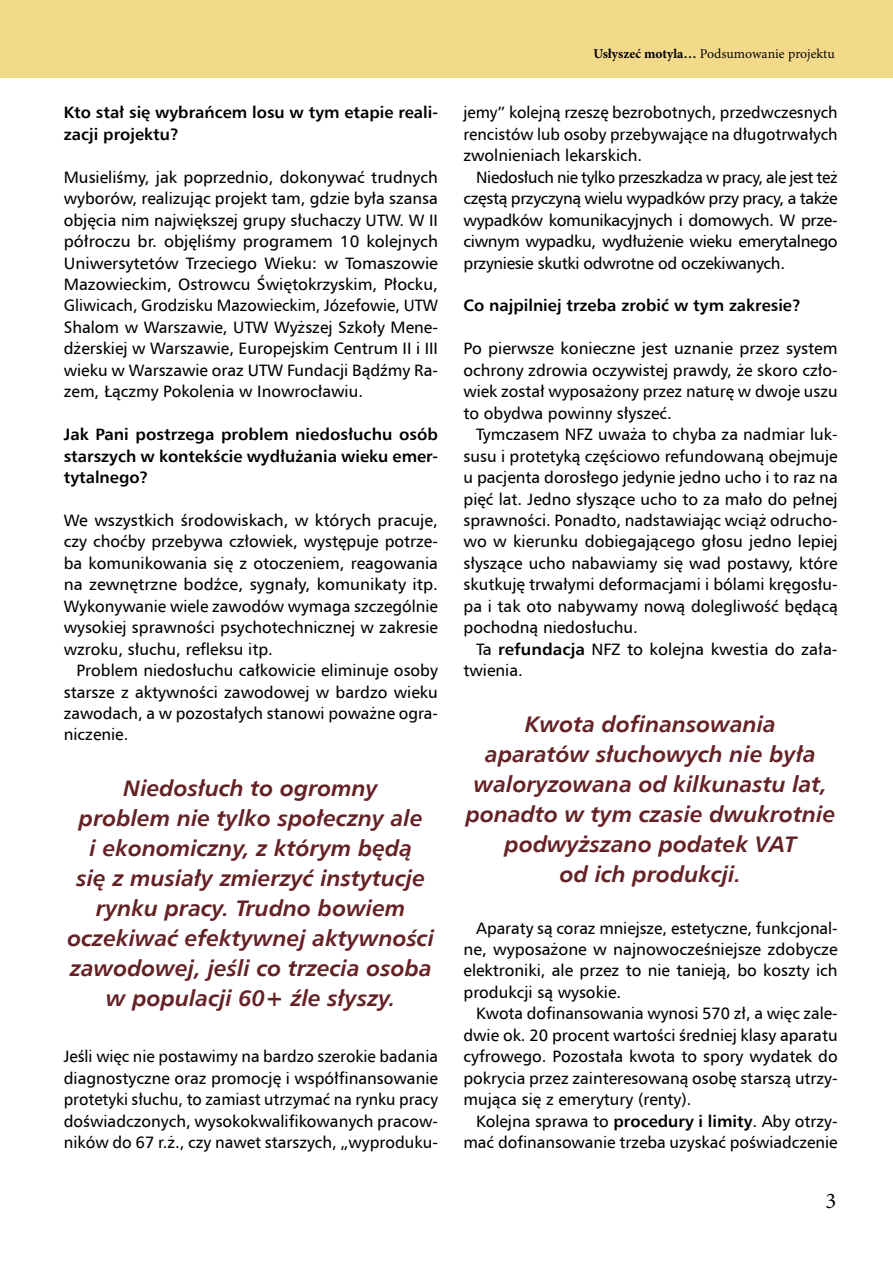
<style>
.page{position:relative;width:893px;height:1263px;background:#fff}
.page>*{position:absolute;margin:0;border:0;box-sizing:border-box;transform-origin:0 0}
.t1{font:italic 700 22.5px/30px "Humnst 777 EU";color:#652226;text-align:center}
.t2{font:22.5px "Minion Pro";color:#000}
.t3{font:16.5px/21.5px "Humnst 777 EU";color:#000;text-align:justify}
.t4{font:700 16.5px/21.5px "Humnst 777 EU";color:#000}
.t5{font:13.5px "Minion Pro";letter-spacing:-.005em;color:#000}
.s1{font-weight:700}
</style>
<div class="page">
<div style="left:0;top:0;width:893px;height:77px;background:#f3da8b"></div>
<p class="t4" style="left:64px;top:102px;width:376px">Kto stał się wybrańcem losu w tym etapie reali&shy;zacji projektu?</p>
<p class="t3" style="left:64px;top:166px;width:376px">Musieliśmy, jak poprzednio, dokonywać trudnych wyborów, realizując projekt tam, gdzie była szansa objęcia nim największej grupy słuchaczy UTW. W II półroczu br. objęliśmy programem 10 kolejnych Uniwersytetów Trzeciego Wieku: w Tomaszowie Mazowieckim, Ostrowcu Świętokrzyskim, Płocku, Gliwicach, Grodzisku Mazowieckim, Józefowie, UTW Shalom w Warszawie, UTW Wyższej Szkoły Mene&shy;dżerskiej w Warszawie, Europejskim Centrum II i III wieku w Warszawie oraz UTW Fundacji Bądźmy Ra&shy;zem, Łączmy Pokolenia w Inowrocławiu.</p>
<p class="t4" style="left:64px;top:423px;width:376px;text-align:justify">Jak Pani postrzega problem niedosłuchu osób starszych w kontekście wydłużania wieku emer&shy;tytalnego?</p>
<p class="t3" style="left:64px;top:509px;width:376px">We wszystkich środowiskach, w których pracuje, czy choćby przebywa człowiek, występuje potrze&shy;ba komunikowania się z otoczeniem, reagowania na zewnętrzne bodźce, sygnały, komunikaty itp.<br>Wykonywanie wiele zawodów wymaga szczególnie wysokiej sprawności psychotechnicznej w zakresie wzroku, słuchu, refleksu itp.</p>
<p class="t3" style="left:64px;top:659px;width:376px;text-indent:13px">Problem niedosłuchu całkowicie eliminuje osoby starsze z aktywności zawodowej w bardzo wieku zawodach, a w pozostałych stanowi poważne ogra&shy;niczenie.</p>
<p class="t1" style="left:68px;top:773px;width:368px">Niedosłuch to ogromny<br>problem nie tylko społeczny ale<br>i ekonomiczny, z którym będą<br>się z musiały zmierzyć instytucje rynku pracy. Trudno bowiem oczekiwać efektywnej aktywności zawodowej, jeśli co trzecia osoba w populacji 60+ źle słyszy.</p>
<p class="t3" style="left:64px;top:1045px;width:376px">Jeśli więc nie postawimy na bardzo szerokie badania diagnostyczne oraz promocję i współfinansowanie protetyki słuchu, to zamiast utrzymać na rynku pracy doświadczonych, wysokokwalifikowanych pracow&shy;ników do 67 r.ż., czy nawet starszych, „wyproduku-</p>
<p class="t5" style="left:593px;top:46px;width:243px"><span class="s1">Usłyszeć motyla…</span> Podsumowanie projektu</p>
<p class="t3" style="left:463px;top:102px;width:376px">jemy” kolejną rzeszę bezrobotnych, przedwczesnych rencistów lub osoby przebywające na długotrwałych zwolnieniach lekarskich.</p>
<p class="t3" style="left:463px;top:166px;width:376px;text-indent:13px">Niedosłuch nie tylko przeszkadza w pracy, ale jest też częstą przyczyną wielu wypadków przy pracy, a także wypadków komunikacyjnych i domowych. W prze&shy;ciwnym wypadku, wydłużenie wieku emerytalnego przyniesie skutki odwrotne od oczekiwanych.</p>
<p class="t4" style="left:463px;top:295px;width:339px">Co najpilniej trzeba zrobić w tym zakresie?</p>
<p class="t3" style="left:463px;top:338px;width:376px">Po pierwsze konieczne jest uznanie przez system ochrony zdrowia oczywistej prawdy, że skoro czło&shy;wiek został wyposażony przez naturę w dwoje uszu to obydwa powinny słyszeć.</p>
<p class="t3" style="left:463px;top:423px;width:376px;text-indent:13px">Tymczasem NFZ uważa to chyba za nadmiar luk&shy;susu i protetyką częściowo refundowaną obejmuje u pacjenta dorosłego jedynie jedno ucho i to raz na pięć lat. Jedno słyszące ucho to za mało do pełnej sprawności. Ponadto, nadstawiając wciąż odrucho&shy;wo w kierunku dobiegającego głosu jedno lepiej słyszące ucho nabawiamy się wad postawy, które skutkuję trwałymi deformacjami i bólami kręgosłu&shy;pa i tak oto nabywamy nową dolegliwość będącą pochodną niedosłuchu.</p>
<p class="t3" style="left:463px;top:638px;width:376px;text-indent:13px">Ta <span class="s1">refundacja</span> NFZ to kolejna kwestia do zała&shy;twienia.</p>
<h1 class="t1" style="left:466px;top:708px;width:371px">Kwota dofinansowania<br>aparatów słuchowych nie była waloryzowana od kilkunastu lat, ponadto w tym czasie dwukrotnie podwyższano podatek VAT<br>od ich produkcji.</h1>
<p class="t3" style="left:463px;top:917px;width:376px;text-indent:13px">Aparaty są coraz mniejsze, estetyczne, funkcjonal&shy;ne, wyposażone w najnowocześniejsze zdobycze elektroniki, ale przez to nie tanieją, bo koszty ich produkcji są wysokie.</p>
<p class="t3" style="left:463px;top:1002px;width:376px;text-indent:13px">Kwota dofinansowania wynosi 570 zł, a więc zale&shy;dwie ok. 20 procent wartości średniej klasy aparatu cyfrowego. Pozostała kwota to spory wydatek do pokrycia przez zainteresowaną osobę starszą utrzy&shy;mująca się z emerytury (renty).</p>
<p class="t3" style="left:463px;top:1110px;width:376px;text-align:right">Kolejna sprawa to <span class="s1">procedury i limity</span>. Aby otrzy&shy;mać dofinansowanie trzeba uzyskać poświadczenie</p>
<h1 class="t2" style="left:825px;top:1187px;width:12px">3</h1>
</div>
